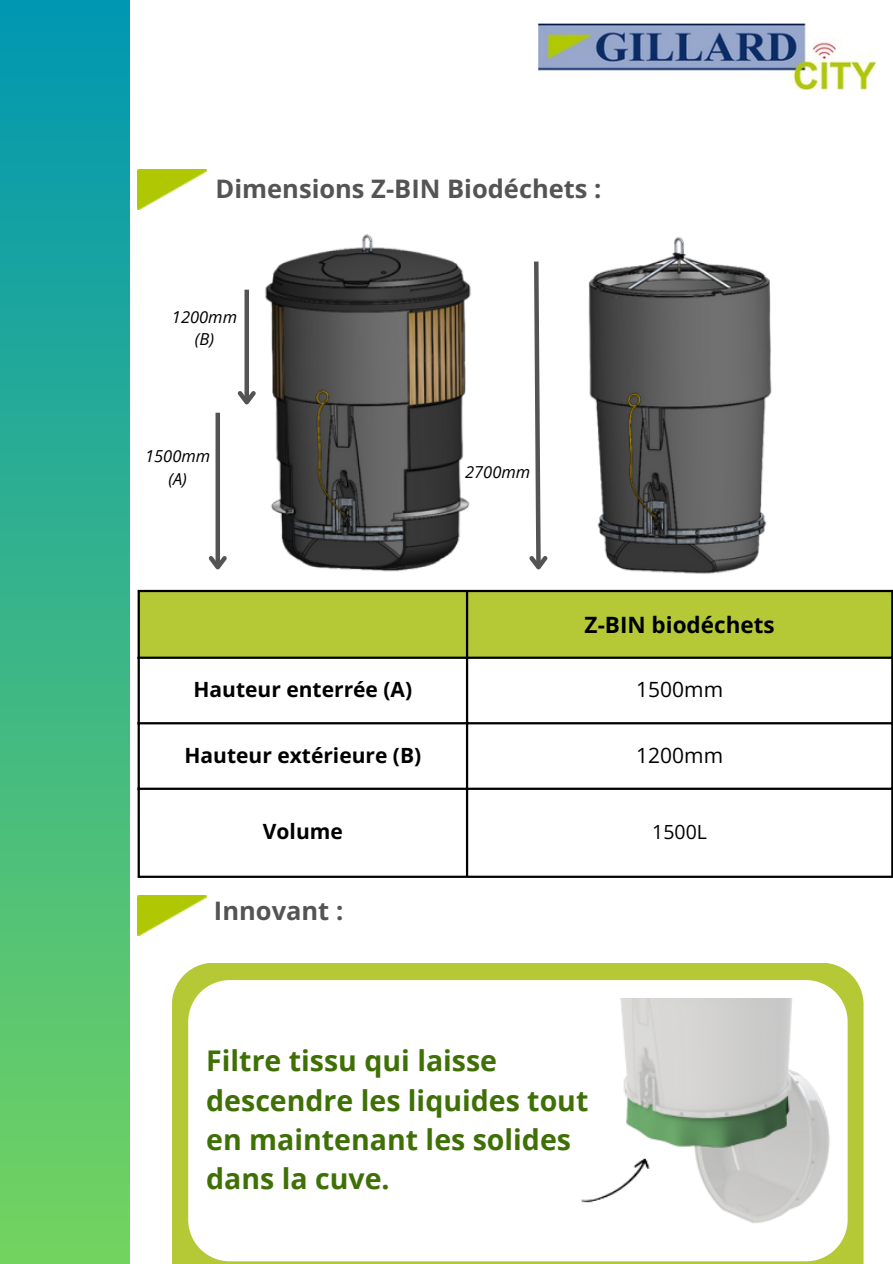
<style>
.page{position:relative;width:893px;height:1264px;background:#fff}
.page>*{position:absolute;margin:0;border:0;box-sizing:border-box;transform-origin:0 0}
.t1{font:700 28.5px/39.3px "Open Sans";color:#3e7006}
.t2{font:700 25.5px "Open Sans";color:#545454}
.t3{font:700 22.5px "Open Sans";color:#000}
.t4{font:700 21px "Open Sans";color:#000}
.t5{font:21px "Open Sans";color:#000}
.t6{font:19.5px "Open Sans";color:#000}
.t7{font:italic 16.5px "Open Sans";color:#000}
</style>
<div class="page">
<img style="left:538px;top:24px;width:337px;height:65px">
<img style="left:138px;top:170px;width:68px;height:39px">
<div style="left:0;top:0;width:129px;height:1263px;background:linear-gradient(to bottom,#0097b2,#73d35f)"></div>
<img style="left:138px;top:895px;width:68px;height:40px">
<img style="left:265px;top:234px;width:507px;height:340px">
<div style="left:140px;top:592px;width:751px;height:64px;background:#b4c935"></div>
<hr style="left:138px;top:592px;width:2px;height:283px;background:#000">
<hr style="left:466px;top:592px;width:2px;height:283px;background:#000">
<hr style="left:891px;top:592px;width:1px;height:283px;background:#000">
<hr style="left:138px;top:590px;width:754px;height:2px;background:#000">
<hr style="left:138px;top:656px;width:754px;height:3px;background:#000">
<hr style="left:138px;top:722px;width:754px;height:2px;background:#000">
<hr style="left:138px;top:787px;width:754px;height:3px;background:#000">
<hr style="left:138px;top:875px;width:754px;height:2px;background:#000">
<svg style="left:172px;top:963px;width:691px;height:300px;background:#b7cb3e"></svg>
<svg style="left:188px;top:980px;width:659px;height:281px"></svg>
<img style="left:579px;top:998px;width:255px;height:244px">
<svg style="left:525px;top:257px;width:26px;height:317px"></svg>
<div style="left:215px;top:413px;width:5px;height:154px;background:#545454"></div>
<svg style="left:208px;top:552px;width:19px;height:18px"></svg>
<div style="left:244px;top:290px;width:5px;height:112px;background:#545454"></div>
<svg style="left:237px;top:387px;width:19px;height:18px"></svg>
<p class="t2" style="left:215px;top:171px;width:387px">Dimensions Z-BIN Biodéchets :</p>
<h2 class="t7" style="left:172px;top:305px;width:67px">1200mm</h2>
<p class="t7" style="left:195px;top:327px;width:21px">(B)</p>
<p class="t7" style="left:145px;top:445px;width:67px">1500mm</p>
<p class="t7" style="left:168px;top:467px;width:20px">(A)</p>
<p class="t7" style="left:465px;top:460px;width:67px">2700mm</p>
<p class="t3" style="left:584px;top:608px;width:191px">Z-BIN biodéchets</p>
<p class="t4" style="left:193px;top:674px;width:220px">Hauteur enterrée (A)</p>
<p class="t5" style="left:636px;top:674px;width:88px">1500mm</p>
<p class="t4" style="left:184px;top:740px;width:238px">Hauteur extérieure (B)</p>
<p class="t5" style="left:636px;top:740px;width:88px">1200mm</p>
<p class="t4" style="left:263px;top:817px;width:81px">Volume</p>
<p class="t6" style="left:652px;top:818px;width:56px">1500L</p>
<p class="t2" style="left:214px;top:892px;width:131px">Innovant :</p>
<p class="t1" style="left:206px;top:1040px;width:383px">Filtre tissu qui laisse descendre les liquides tout en maintenant les solides dans la cuve.</p>
</div>
